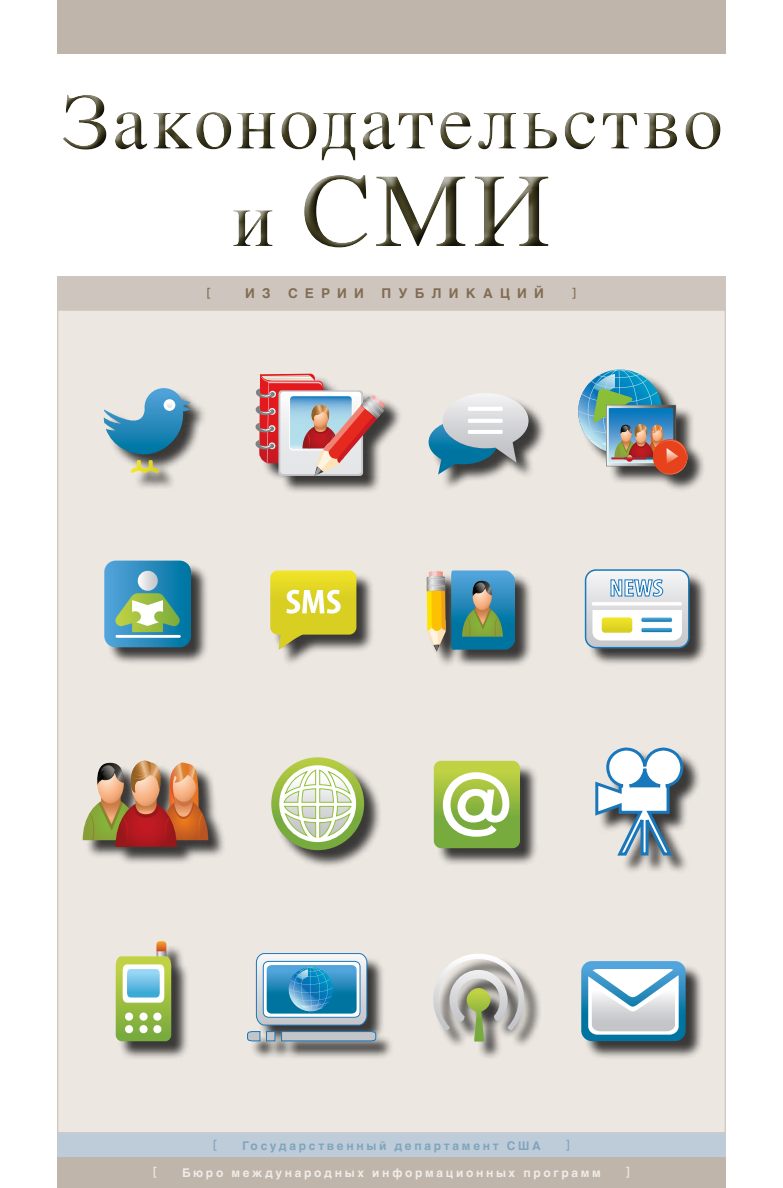
<style>
.page{position:relative;width:783px;height:1188px;background:#fff}
.page>*{position:absolute;margin:0;border:0;box-sizing:border-box;transform-origin:0 0}
.t1{font:105px "Times";color:#433f22}
.t2{font:79.5px "Times";letter-spacing:.045em;color:#433f22}
.t3{font:700 13.5px "Helvetica";letter-spacing:.53em;color:#816c54}
.t4{font:700 12px "Helvetica";letter-spacing:.225em;color:#f0ece9}
.t5{font:700 12px "Helvetica";letter-spacing:.22em;color:#81a4bc}
.t6{font:12px "Gill Sans Std";color:#816c54}
.t7{font:12px "Gill Sans Std";color:#81a4bc}
.t8{font:12px "Gill Sans Std";color:#f0ece9}
.s1{font-size:79.5px}
</style>
<div class="page">
<div style="left:57px;top:310px;width:669px;height:823px;background:#ece7e1;border:1px solid #c4bbb3"></div>
<div style="left:57px;top:1157px;width:669px;height:31px;background:#bfb5aa"></div>
<div style="left:57px;top:1133px;width:669px;height:24px;background:#beccda"></div>
<div style="left:57px;top:0;width:669px;height:53px;background:#bfb5aa"></div>
<div style="left:57px;top:276px;width:669px;height:34px;background:#cec6be"></div>
<div style="left:85px;top:371px;width:623px;height:689px;background:#000;opacity:.75"></div>
<svg style="left:281px;top:1031px;width:95px;height:10px"></svg>
<svg style="left:266px;top:1031px;width:9px;height:10px"></svg>
<svg style="left:247px;top:1031px;width:13px;height:10px"></svg>
<svg style="left:256px;top:953px;width:111px;height:72px;background:#71aece"></svg>
<svg style="left:433px;top:954px;width:91px;height:88px"></svg>
<svg style="left:581px;top:961px;width:105px;height:80px;background:#9fc4d7"></svg>
<svg style="left:429px;top:393px;width:100px;height:82px"></svg>
<svg style="left:427px;top:570px;width:88px;height:82px;background:#679388"></svg>
<div style="left:585px;top:569px;width:105px;height:79px;border:2px solid #1977bc;border-radius:10px"></div>
<svg style="left:586px;top:570px;width:103px;height:78px"></svg>
<svg style="left:104px;top:388px;width:87px;height:86px"></svg>
<svg style="left:270px;top:570px;width:86px;height:80px;background:#d1c94a"></svg>
<svg style="left:271px;top:757px;width:93px;height:93px"></svg>
<svg style="left:434px;top:761px;width:86px;height:87px;background:#b1cc73"></svg>
<svg style="left:116px;top:941px;width:55px;height:100px;background:#aecb92"></svg>
<svg style="left:104px;top:561px;width:87px;height:86px;background:#56a1ad"></svg>
<hr style="left:116px;top:635px;width:65px;height:3px;background:#fff">
<svg style="left:594px;top:708px;width:91px;height:150px"></svg>
<svg style="left:653px;top:440px;width:35px;height:35px"></svg>
<div style="left:653px;top:439px;width:35px;height:35px;background:#e8421c;border-radius:50%"></div>
<img style="left:573px;top:369px;width:113px;height:97px">
<svg style="left:255px;top:374px;width:130px;height:102px"></svg>
<svg style="left:83px;top:761px;width:125px;height:86px;background:#b57c5c"></svg>
<h2 class="t2" style="left:60px;top:47px;width:664px">Законодательство</h2>
<h1 class="t1" style="left:232px;top:113px;width:320px"><span class="s1">и</span> СМИ</h1>
<p class="t6" style="left:207px;top:285px;width:5px">[</p>
<p class="t3" style="left:245px;top:282px;width:27px">И з</p>
<p class="t3" style="left:288px;top:282px;width:63px">серии</p>
<p class="t3" style="left:382px;top:282px;width:164px">публи каци й</p>
<p class="t6" style="left:572px;top:285px;width:5px">]</p>
<p class="t7" style="left:213px;top:1137px;width:5px">[</p>
<p class="t5" style="left:242px;top:1136px;width:299px">Государственный департамент США</p>
<p class="t7" style="left:566px;top:1137px;width:5px">]</p>
<p class="t8" style="left:153px;top:1164px;width:5px">[</p>
<p class="t4" style="left:182px;top:1163px;width:420px">Б юро международных информационных программ</p>
<p class="t8" style="left:626px;top:1164px;width:5px">]</p>
</div>
